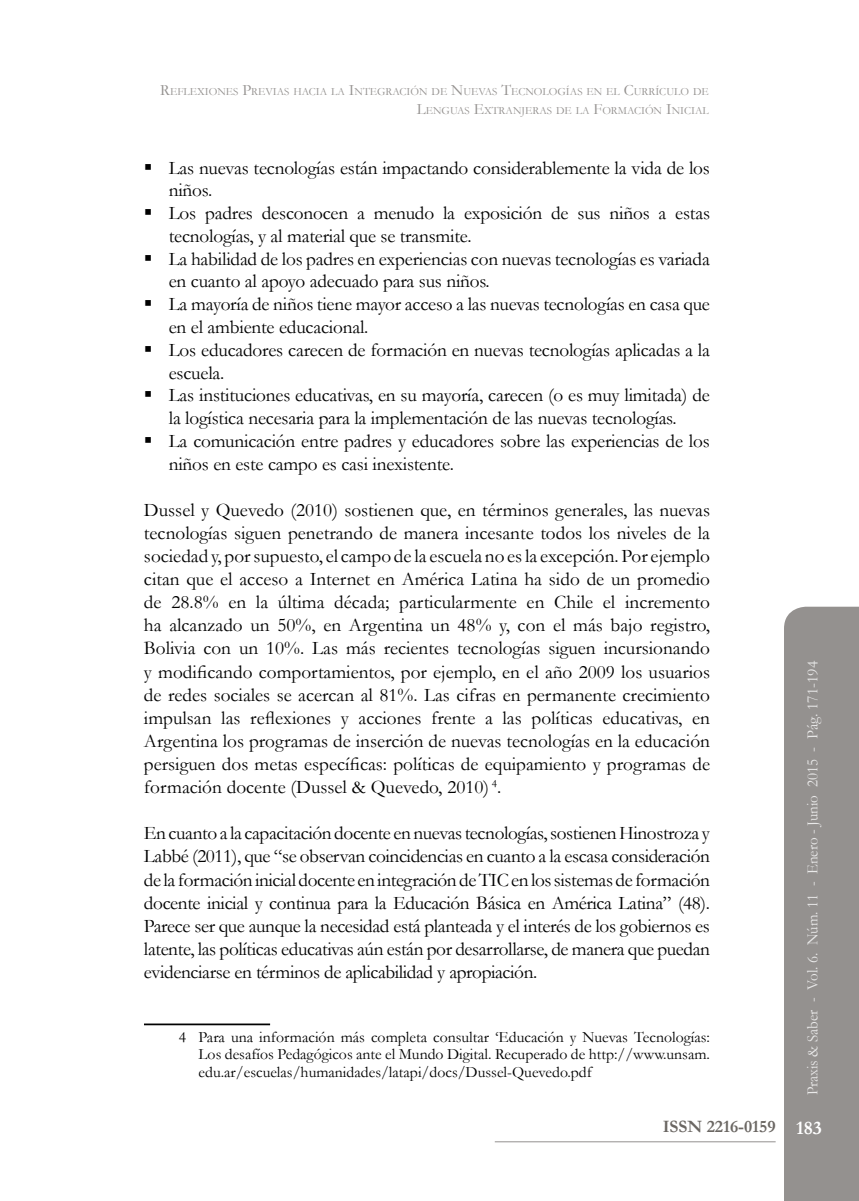
<style>
.page{position:relative;width:859px;height:1201px;background:#fff}
.page>*{position:absolute;margin:0;border:0;box-sizing:border-box;transform-origin:0 0}
.t1{font:19.25px/23.1px "Garamond";letter-spacing:-.01em;color:#000}
.t2{font:700 17.5px "Garamond";color:#6b6763}
.t3{font:15.75px/17.5px "Garamond";color:#000;text-align:justify}
.t4{font:15.75px "Garamond";color:#e9e9e9;scale:.95 1}
.t5{font:11.03px/18.9px "Garamond";color:#94918f;text-align:right}
.s1{font-size:15.75px}
.s2{font-size:19.25px;color:#fff}
</style>
<div class="page">
<div style="left:784px;top:606px;width:74px;height:594px;background:#94918f"></div>
<hr style="left:494px;top:1141px;width:281px;height:1px;background:#94918f">
<hr style="left:144px;top:1023px;width:126px;height:2px;background:#000">
<p class="t5" style="left:160px;top:82px;width:550px"><span class="s1">R</span>EFLEXIONES <span class="s1">P</span>REVIAS HACIA LA <span class="s1">I</span>NTEGRACIÓN DE <span class="s1">N</span>UEVAS <span class="s1">T</span>ECNOLOGÍAS EN EL <span class="s1">C</span>URRÍCULO DE<br><span class="s1">L</span>ENGUAS <span class="s1">E</span>XTRANJERAS DE LA <span class="s1">F</span>ORMACIÓN <span class="s1">I</span>NICIAL</p>
<p class="t1" style="left:169px;top:156px;width:542px;text-indent:-25px">▪ Las nuevas tecnologías están impactando considerablemente la vida de los niños.</p>
<p class="t1" style="left:169px;top:201px;width:542px;text-indent:-25px">▪ Los padres desconocen a menudo la exposición de sus niños a estas tecnologías, y al material que se transmite.</p>
<p class="t1" style="left:169px;top:247px;width:542px;text-indent:-25px">▪ La habilidad de los padres en experiencias con nuevas tecnologías es variada en cuanto al apoyo adecuado para sus niños.</p>
<p class="t1" style="left:169px;top:292px;width:542px;text-indent:-25px">▪ La mayoría de niños tiene mayor acceso a las nuevas tecnologías en casa que en el ambiente educacional.</p>
<p class="t1" style="left:169px;top:338px;width:542px;text-indent:-25px">▪ Los educadores carecen de formación en nuevas tecnologías aplicadas a la escuela.</p>
<p class="t1" style="left:144px;top:383px;width:567px;text-align:center">▪ Las instituciones educativas, en su mayoría, carecen (o es muy limitada) de la logística necesaria para la implementación de las nuevas tecnologías.</p>
<p class="t1" style="left:169px;top:429px;width:542px;text-indent:-25px">▪ La comunicación entre padres y educadores sobre las experiencias de los niños en este campo es casi inexistente.</p>
<p class="t1" style="left:144px;top:497px;width:567px;text-align:justify">Dussel y Quevedo (2010) sostienen que, en términos generales, las nuevas tecnologías siguen penetrando de manera incesante todos los niveles de la sociedad y, por supuesto, el campo de la escuela no es la excepción. Por ejemplo citan que el acceso a Internet en América Latina ha sido de un promedio de 28.8% en la última década; particularmente en Chile el incremento ha alcanzado un 50%, en Argentina un 48% y, con el más bajo registro, Bolivia con un 10%. Las más recientes tecnologías siguen incursionando y modificando comportamientos, por ejemplo, en el año 2009 los usuarios de redes sociales se acercan al 81%. Las cifras en permanente crecimiento impulsan las reflexiones y acciones frente a las políticas educativas, en Argentina los programas de inserción de nuevas tecnologías en la educación persiguen dos metas específicas: políticas de equipamiento y programas de formación docente (Dussel &amp; Quevedo, 2010) <sup>4</sup>.</p>
<p class="t1" style="left:144px;top:821px;width:567px;text-align:justify">En cuanto a la capacitación docente en nuevas tecnologías, sostienen Hinostroza y Labbé (2011), que “se observan coincidencias en cuanto a la escasa consideración de la formación inicial docente en integración de TIC en los sistemas de formación docente inicial y continua para la Educación Básica en América Latina” (48).<br>Parece ser que aunque la necesidad está planteada y el interés de los gobiernos es latente, las políticas educativas aún están por desarrollarse, de manera que puedan evidenciarse en términos de aplicabilidad y apropiación.</p>
<p class="t3" style="left:198px;top:1027px;width:512px;text-indent:-20px">4 Para una información más completa consultar ‘Educación y Nuevas Tecnologías:<br>Los desafíos Pedagógicos ante el Mundo Digital. Recuperado de http://www.unsam. edu.ar/escuelas/humanidades/latapi/docs/Dussel-Quevedo.pdf</p>
<p class="t4" style="left:801px;top:1095px;width:459px;rotate:-90deg">Praxis &amp; Saber - Vol. 6. Núm. 11 - Enero - Junio 2015 - Pág. 171-194</p>
<p class="t2" style="left:662px;top:1114px;width:160px">ISSN 2216-0159 <span class="s2">183</span></p>
</div>
